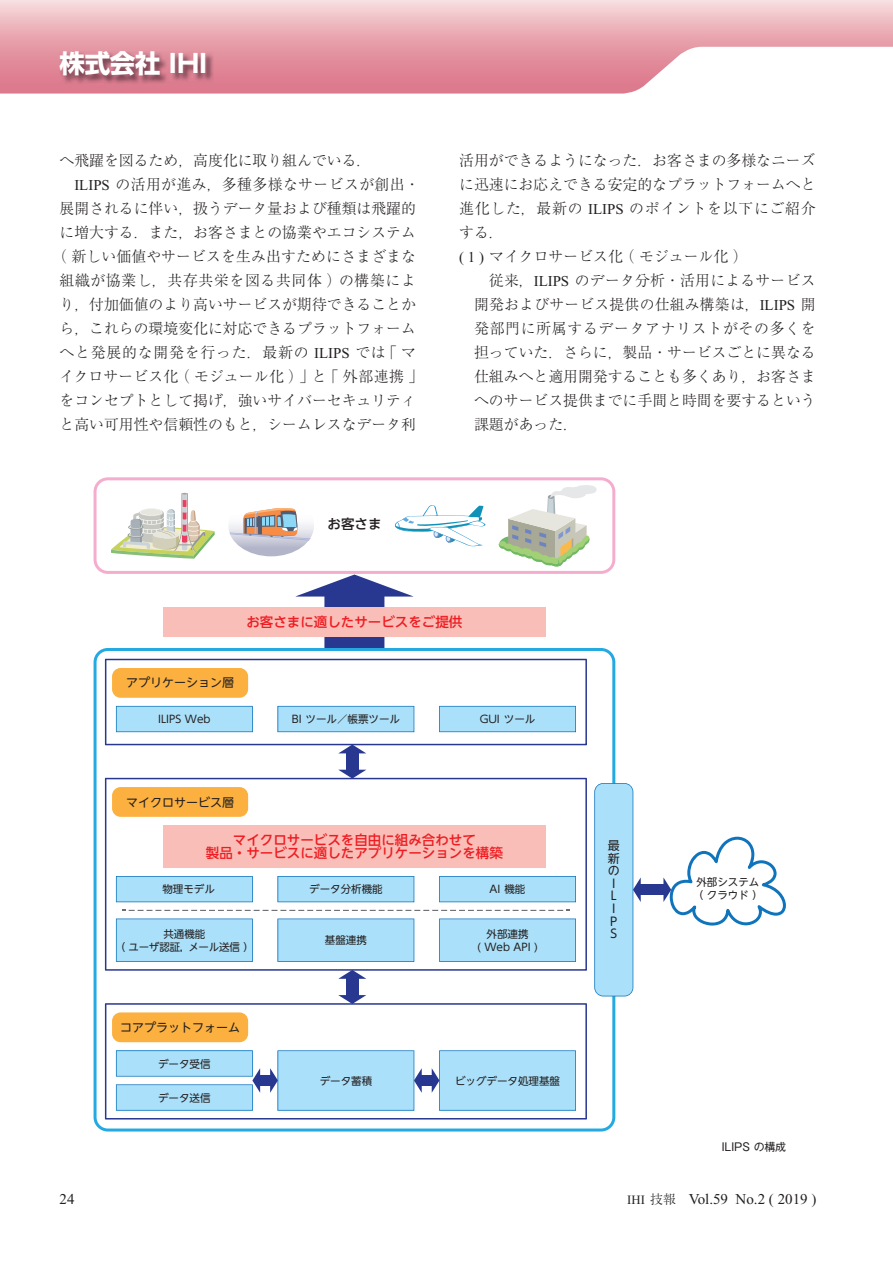
<style>
.page{position:relative;width:893px;height:1263px;background:#fff}
.page>*{position:absolute;margin:0;border:0;box-sizing:border-box;transform-origin:0 0}
.t1{font:700 25.5px "Shin Go Pro";letter-spacing:-.005em;color:#fff}
.t2{font:300 15px/24px "Ryumin Pro";color:#231f20}
.t3{font:300 15px "Ryumin Pro";letter-spacing:.03em;color:#231f20}
.t4{font:300 15px "Ryumin Pro";letter-spacing:.055em;color:#231f20}
.t5{font:15px "Times New Roman";color:#231f20}
.t6{font:300 15px "Ryumin Pro";letter-spacing:.045em;color:#231f20}
.t7{font:500 13.5px/13.5px "UD Shin Go NT Pr 6 N";color:#ee1d23;text-align:center}
.t8{font:500 13.5px "UD Shin Go NT Pr 6 N";color:#231f20}
.t9{font:12px/12.6px "UD Shin Go NT Pr 6 N";color:#231f20;text-align:center}
.t10{font:10.95px "Gothic MB101 Pro";color:#231f20}
.t11{font:10.5px/13.5px "UD Shin Go NT Pr 6 N";color:#231f20;text-align:center}
.s1{font-family:"Times New Roman";font-weight:400}
.s2{font-size:12.75px}
.s3{font-family:"Ryumin Pro";font-weight:300;font-size:12.75px}
</style>
<div class="page">
<svg style="left:0;top:0;width:893px;height:94px;background:#ebb3bc"></svg>
<svg style="left:94px;top:477px;width:521px;height:97px"></svg>
<svg style="left:296px;top:574px;width:117px;height:74px"></svg>
<svg style="left:94px;top:648px;width:521px;height:483px"></svg>
<svg style="left:105px;top:1003px;width:482px;height:116px"></svg>
<svg style="left:105px;top:778px;width:482px;height:193px"></svg>
<div style="left:163px;top:607px;width:383px;height:30px;background:#f9beb7"></div>
<div style="left:163px;top:825px;width:383px;height:43px;background:#f9beb7"></div>
<div style="left:112px;top:787px;width:136px;height:30px;background:#fbb03f;border-radius:9px"></div>
<svg style="left:116px;top:876px;width:137px;height:26px;background:#a1d9f5"></svg>
<svg style="left:278px;top:876px;width:136px;height:26px;background:#a1daf5"></svg>
<svg style="left:439px;top:876px;width:137px;height:26px;background:#a1d9f5"></svg>
<svg style="left:116px;top:918px;width:137px;height:44px;background:#a4dbf6"></svg>
<svg style="left:278px;top:918px;width:136px;height:44px;background:#a4dcf6"></svg>
<svg style="left:439px;top:918px;width:137px;height:44px;background:#a4dbf6"></svg>
<svg style="left:123px;top:910px;width:446px;height:1px"></svg>
<div style="left:346px;top:751px;width:12px;height:21px;background:#283890"></div>
<svg style="left:105px;top:659px;width:482px;height:94px"></svg>
<svg style="left:338px;top:770px;width:28px;height:8px"></svg>
<div style="left:346px;top:977px;width:12px;height:20px;background:#283890"></div>
<svg style="left:338px;top:970px;width:28px;height:9px"></svg>
<svg style="left:338px;top:995px;width:28px;height:9px"></svg>
<div style="left:258px;top:1075px;width:14px;height:11px;background:#283890"></div>
<svg style="left:116px;top:1050px;width:144px;height:61px;background:#acdcf5"></svg>
<div style="left:420px;top:1075px;width:13px;height:11px;background:#283890"></div>
<svg style="left:270px;top:1050px;width:152px;height:61px;background:#a9dbf5"></svg>
<svg style="left:432px;top:1050px;width:144px;height:61px;background:#a9ddf6"></svg>
<div style="left:639px;top:884px;width:26px;height:11px;background:#283890"></div>
<svg style="left:594px;top:783px;width:47px;height:213px;background:#b1dff6"></svg>
<svg style="left:663px;top:837px;width:123px;height:88px"></svg>
<svg style="left:111px;top:493px;width:104px;height:66px"></svg>
<svg style="left:228px;top:495px;width:86px;height:61px"></svg>
<svg style="left:499px;top:484px;width:98px;height:83px"></svg>
<svg style="left:394px;top:505px;width:92px;height:42px"></svg>
<img style="left:60px;top:51px;width:154px;height:34px">
<h1 class="t1" style="left:59px;top:44px;width:149px">株式会社 IHI</h1>
<p class="t2" style="left:60px;top:147px;width:313px">へ飛躍を図るため，高度化に取り組んでいる．</p>
<p class="t3" style="left:74px;top:173px;width:347px"><span class="s1">ILIPS</span> の活用が進み，多種多様なサービスが創出・</p>
<p class="t2" style="left:60px;top:195px;width:358px">展開されるに伴い，扱うデータ量および種類は飛躍的</p>
<p class="t2" style="left:60px;top:219px;width:358px">に増大する．また，お客さまとの協業やエコシステム</p>
<p class="t2" style="left:52px;top:243px;width:365px">（新しい価値やサービスを生み出すためにさまざまな</p>
<p class="t6" style="left:60px;top:269px;width:358px">組織が協業し，共存共栄を図る共同体）の構築によ</p>
<p class="t2" style="left:60px;top:291px;width:358px">り，付加価値のより高いサービスが期待できることか</p>
<p class="t2" style="left:60px;top:315px;width:358px">ら，これらの環境変化に対応できるプラットフォーム</p>
<p class="t4" style="left:60px;top:341px;width:358px">へと発展的な開発を行った．最新の <span class="s1">ILIPS</span> では「マ</p>
<p class="t2" style="left:59px;top:363px;width:366px">イクロサービス化（モジュール化）」と「外部連携」</p>
<p class="t2" style="left:60px;top:387px;width:358px">をコンセプトとして掲げ，強いサイバーセキュリティ</p>
<p class="t2" style="left:60px;top:411px;width:358px">と高い可用性や信頼性のもと，シームレスなデータ利</p>
<p class="t8" style="left:328px;top:513px;width:55px">お客さま</p>
<p class="t2" style="left:459px;top:147px;width:358px">活用ができるようになった．お客さまの多様なニーズに迅速にお応えできる安定的なプラットフォームへと進化した，最新の <span class="s1">ILIPS</span> のポイントを以下にご紹介する．<br><span class="s1">( 1 )</span> マイクロサービス化（モジュール化）</p>
<p class="t2" style="left:474px;top:267px;width:343px;text-align:justify;text-indent:15px">従来，<span class="s1">ILIPS</span> のデータ分析・活用によるサービス開発およびサービス提供の仕組み構築は，<span class="s1">ILIPS</span> 開発部門に所属するデータアナリストがその多くを担っていた．さらに，製品・サービスごとに異なる仕組みへと適用開発することも多くあり，お客さまへのサービス提供までに手間と時間を要するという課題があった．</p>
<p class="t7" style="left:246px;top:615px;width:218px">お客さまに適したサービスをご提供</p>
<p class="t9" style="left:126px;top:676px;width:109px">アプリケーション層</p>
<p class="t11" style="left:158px;top:712px;width:54px">ILIPS Web</p>
<p class="t11" style="left:292px;top:712px;width:110px">BI ツール／帳票ツール</p>
<p class="t11" style="left:480px;top:712px;width:57px">GUI ツール</p>
<p class="t9" style="left:126px;top:795px;width:109px">マイクロサービス層</p>
<p class="t7" style="left:206px;top:832px;width:299px">マイクロサービスを自由に組み合わせて<br>製品・サービスに適したアプリケーションを構築</p>
<p class="t11" style="left:162px;top:882px;width:54px">物理モデル</p>
<p class="t11" style="left:309px;top:882px;width:75px">データ分析機能</p>
<p class="t11" style="left:490px;top:882px;width:37px">AI 機能</p>
<p class="t11" style="left:115px;top:926px;width:141px">共通機能<br>（ユーザ認証，メール送信）</p>
<p class="t11" style="left:325px;top:933px;width:43px">基盤連携</p>
<p class="t11" style="left:477px;top:926px;width:63px">外部連携<br>( Web API )</p>
<p class="t9" style="left:120px;top:1021px;width:121px">コアプラットフォーム</p>
<p class="t11" style="left:158px;top:1057px;width:54px">データ受信</p>
<p class="t11" style="left:158px;top:1091px;width:54px">データ送信</p>
<p class="t11" style="left:320px;top:1074px;width:54px">データ蓄積</p>
<p class="t11" style="left:455px;top:1074px;width:106px">ビッグデータ処理基盤</p>
<p class="t9" style="left:608px;top:839px;width:13px">最新の<br>I<br>L<br>I<br>P<br>S</p>
<p class="t11" style="left:693px;top:875px;width:71px">外部システム（クラウド）</p>
<p class="t10" style="left:722px;top:1138px;width:66px">ILIPS の構成</p>
<p class="t5" style="left:60px;top:1191px;width:16px">24</p>
<p class="t5" style="left:627px;top:1191px;width:191px"><span class="s2">IHI</span> <span class="s3">技報　</span>Vol.59 No.2 ( 2019 )</p>
</div>
